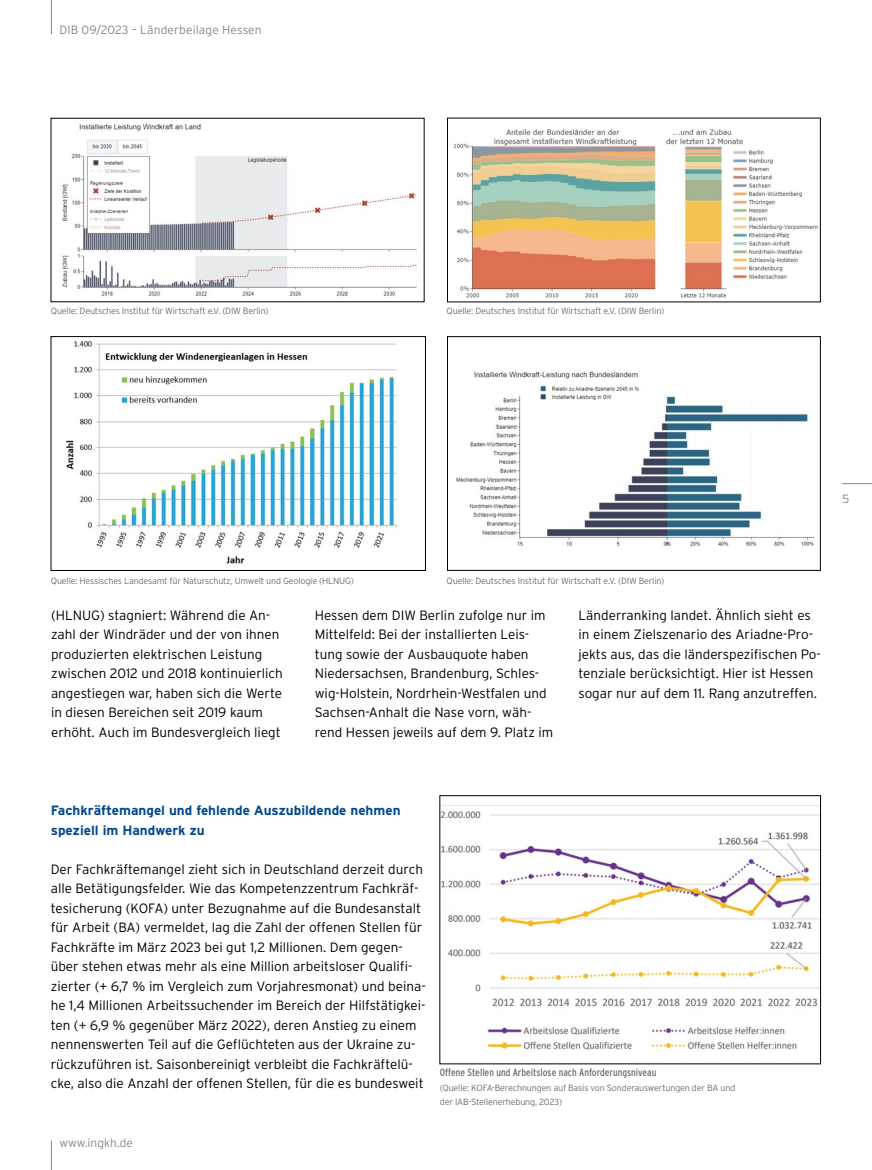
<style>
.page{position:relative;width:872px;height:1170px;background:#fff}
.page>*{position:absolute;margin:0;border:0;box-sizing:border-box;transform-origin:0 0}
.Fließtext_Links{font:300 13.5px/19.5px "Interstate";color:#000}
.Fließtext_Bold_Blau{font:700 13.5px/19.5px "Interstate";color:#04488e}
.t1{font:300 12px "Interstate";letter-spacing:.01em;color:#878787}
.Bildunterschrift{font:condensed 10.5px "Interstate";color:#706f6f}
.Fotocredit{font:300 9px/14.2px "Interstate";letter-spacing:-.02em;color:#706f6f}
</style>
<div class="page">
<hr style="left:842px;top:483px;width:30px;height:1px;background:#878787">
<hr style="left:51px;top:0;width:1px;height:34px;background:#878787">
<svg style="left:51px;top:1140px;width:1px;height:29px"></svg>
<img style="left:66px;top:341px;width:331px;height:223px">
<div style="left:51px;top:336px;width:374px;height:234px;border:1px solid #000"></div>
<img style="left:62px;top:124px;width:355px;height:172px">
<img style="left:456px;top:371px;width:359px;height:176px">
<div style="left:447px;top:336px;width:373px;height:234px;border:1px solid #000"></div>
<img style="left:454px;top:129px;width:364px;height:169px">
<img style="left:441px;top:805px;width:377px;height:245px">
<p class="t1" style="left:59px;top:23px;width:204px">DIB 09/2023 – Länderbeilage Hessen</p>
<p class="Fotocredit" style="left:51px;top:304px;width:219px">Quelle: Deutsches Institut für Wirtschaft e.V. (DIW Berlin)</p>
<p class="Fotocredit" style="left:446px;top:304px;width:219px">Quelle: Deutsches Institut für Wirtschaft e.V. (DIW Berlin)</p>
<p class="t1" style="left:842px;top:492px;width:9px">5</p>
<p class="Fotocredit" style="left:51px;top:573px;width:304px">Quelle: Hessisches Landesamt für Naturschutz, Umwelt und Geologie (HLNUG)</p>
<p class="Fotocredit" style="left:446px;top:573px;width:219px">Quelle: Deutsches Institut für Wirtschaft e.V. (DIW Berlin)</p>
<p class="Fließtext_Links" style="left:51px;top:605px;width:233px">(HLNUG) stagniert: Während die An&shy;zahl der Windräder und der von ihnen produzierten elektrischen Leistung zwischen 2012 und 2018 kontinuierlich angestiegen war, haben sich die Werte in diesen Bereichen seit 2019 kaum erhöht. Auch im Bundesvergleich liegt</p>
<p class="Fließtext_Links" style="left:315px;top:605px;width:240px">Hessen dem DIW Berlin zufolge nur im Mittelfeld: Bei der installierten Leis&shy;tung sowie der Ausbauquote haben Niedersachsen, Brandenburg, Schles&shy;wig-Holstein, Nordrhein-Westfalen und Sachsen-Anhalt die Nase vorn, wäh&shy;rend Hessen jeweils auf dem 9. Platz im</p>
<p class="Fließtext_Links" style="left:578px;top:605px;width:244px">Länderranking landet. Ähnlich sieht es in einem Zielszenario des Ariadne-Pro&shy;jekts aus, das die länderspezifischen Po&shy;tenziale berücksichtigt. Hier ist Hessen sogar nur auf dem 11. Rang anzutreffen.</p>
<p class="Fließtext_Bold_Blau" style="left:51px;top:800px;width:351px">Fachkräftemangel und fehlende Auszubildende nehmen speziell im Handwerk zu</p>
<p class="Fließtext_Links" style="left:51px;top:858px;width:376px">Der Fachkräftemangel zieht sich in Deutschland derzeit durch alle Betätigungsfelder. Wie das Kompetenzzentrum Fachkräf&shy;tesicherung (KOFA) unter Bezugnahme auf die Bundesanstalt für Arbeit (BA) vermeldet, lag die Zahl der offenen Stellen für Fachkräfte im März 2023 bei gut 1,2 Millionen. Dem gegen&shy;über stehen etwas mehr als eine Million arbeitsloser Qualifi&shy;zierter (+ 6,7 % im Vergleich zum Vorjahresmonat) und beina&shy;he 1,4 Millionen Arbeitssuchender im Bereich der Hilfstätigkei&shy;ten (+ 6,9 % gegenüber März 2022), deren Anstieg zu einem nennenswerten Teil auf die Geflüchteten aus der Ukraine zu&shy;rückzuführen ist. Saisonbereinigt verbleibt die Fachkräftelü&shy;cke, also die Anzahl der offenen Stellen, für die es bundesweit</p>
<p class="t1" style="left:59px;top:1135px;width:75px">www.ingkh.de</p>
<p class="Bildunterschrift" style="left:440px;top:1066px;width:218px">Offene Stellen und Arbeitslose nach Anforderungsniveau</p>
<p class="Fotocredit" style="left:440px;top:1080px;width:297px">(Quelle: KOFA-Berechnungen auf Basis von Sonderauswertungen der BA und der IAB-Stellenerhebung, 2023)</p>
</div>
